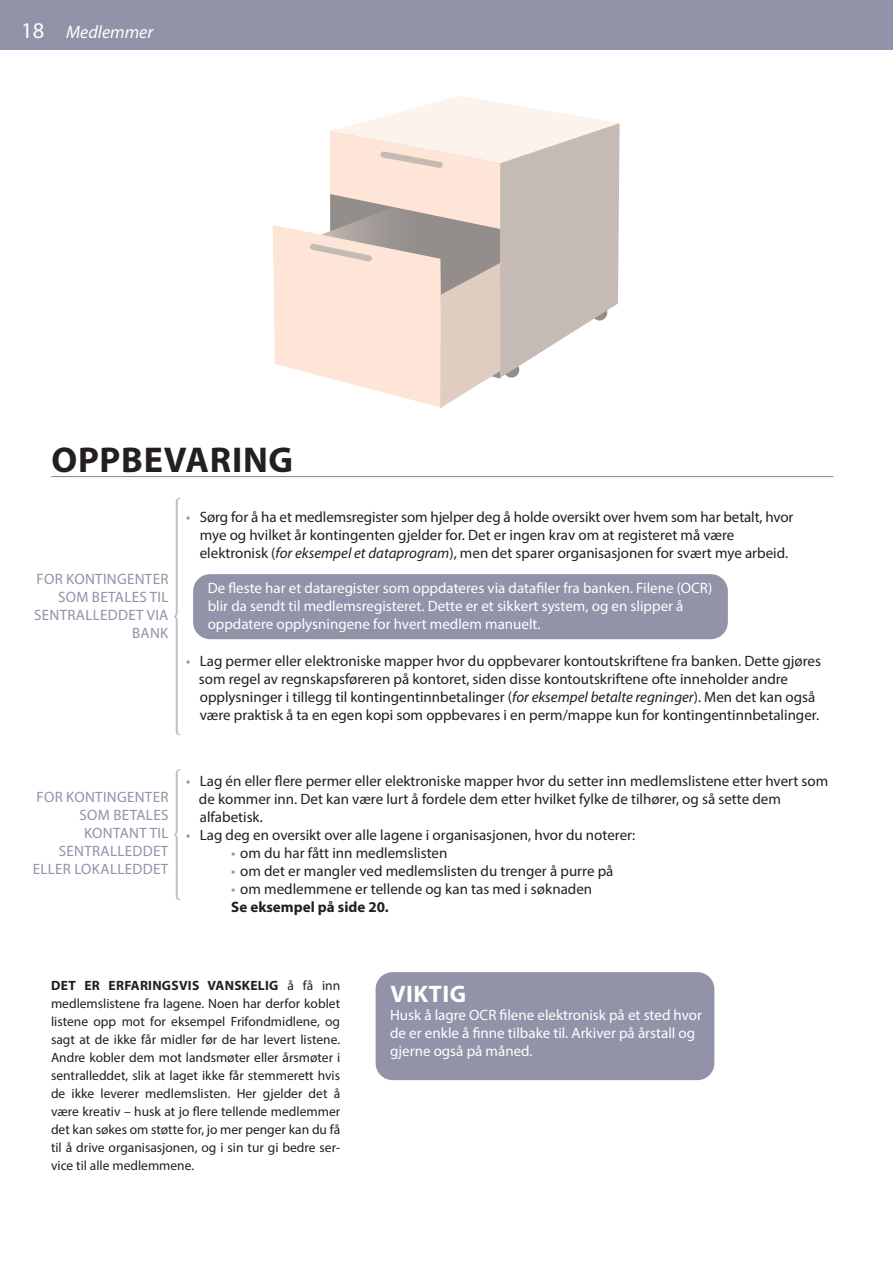
<style>
.page{position:relative;width:893px;height:1263px;background:#fff}
.page>*{position:absolute;margin:0;border:0;box-sizing:border-box;transform-origin:0 0}
.Tittel{font:700 36px "Myriad Pro";letter-spacing:.02em;color:#231f20}
.Mellomtittel{font:700 24px "Myriad Pro";letter-spacing:.02em;color:#fff}
.t1{font:22.5px "Myriad Pro";color:#fff}
.t2{font:italic 18px "Myriad Pro";color:#fff}
.Faktatekst{font:15px/18px "Myriad Pro";color:#231f20}
.Faktatekst-2{font:15px/18px "Myriad Pro";color:#fff}
.Tittel-2{font:15px/18px "Myriad Pro";letter-spacing:.02em;color:#9292a8;text-align:right}
.Faktatekst-3{font:700 15px "Myriad Pro";color:#231f20}
.Brødtekst{font:13.5px/18px "Myriad Pro";color:#231f20;text-align:justify}
.s1{color:#9292a8}
.s2{font-style:italic}
.s3{font-weight:700}
</style>
<div class="page">
<div style="left:0;top:0;width:893px;height:49px;background:#9292a8"></div>
<hr style="left:51px;top:476px;width:782px;height:1px;background:#9292a8">
<svg style="left:174px;top:498px;width:7px;height:237px"></svg>
<svg style="left:174px;top:769px;width:7px;height:131px"></svg>
<div style="left:193px;top:574px;width:535px;height:65px;background:#9292a8;border-radius:17px"></div>
<div style="left:376px;top:972px;width:338px;height:108px;background:#9292a8;border-radius:17px"></div>
<svg style="left:273px;top:96px;width:347px;height:312px"></svg>
<p class="t1" style="left:21px;top:17px;width:25px">18</p>
<p class="t2" style="left:66px;top:21px;width:88px">Medlemmer</p>
<p class="Tittel" style="left:51px;top:436px;width:243px">OPPBEVARING</p>
<p class="Tittel-2" style="left:36px;top:570px;width:133px">FOR KONTINGENTER<br>SOM BETALES TIL</p>
<p class="Tittel-2" style="left:34px;top:606px;width:136px">SENTRALLEDDET VIA<br>BANK</p>
<p class="Faktatekst" style="left:200px;top:508px;width:595px;text-indent:-14px"><span class="s1">•</span> Sørg for å ha et medlemsregister som hjelper deg å holde oversikt over hvem som har betalt, hvor mye og hvilket år kontingenten gjelder for. Det er ingen krav om at registeret må være</p>
<p class="Faktatekst" style="left:200px;top:544px;width:590px">elektronisk (<span class="s2">for eksempel et dataprogram</span>), men det sparer organisasjonen for svært mye arbeid.</p>
<p class="Faktatekst-2" style="left:208px;top:579px;width:506px">De fleste har et dataregister som oppdateres via datafiler fra banken. Filene (OCR) blir da sendt til medlemsregisteret. Dette er et sikkert system, og en slipper å</p>
<p class="Faktatekst-2" style="left:208px;top:615px;width:334px">oppdatere opplysningene for hvert medlem manuelt.</p>
<p class="Faktatekst" style="left:186px;top:652px;width:636px"><span class="s1">•</span> Lag permer eller elektroniske mapper hvor du oppbevarer kontoutskriftene fra banken. Dette gjøres</p>
<p class="Faktatekst" style="left:199px;top:670px;width:591px">som regel av regnskapsføreren på kontoret, siden disse kontoutskriftene ofte inneholder andre</p>
<p class="Faktatekst" style="left:200px;top:688px;width:617px">opplysninger i tillegg til kontingentinnbetalinger (<span class="s2">for eksempel betalte regninger</span>). Men det kan også</p>
<p class="Faktatekst" style="left:200px;top:706px;width:621px">være praktisk å ta en egen kopi som oppbevares i en perm/mappe kun for kontingentinnbetalinger.</p>
<p class="Tittel-2" style="left:36px;top:788px;width:133px">FOR KONTINGENTER<br>SOM BETALES</p>
<p class="Tittel-2" style="left:84px;top:824px;width:86px">KONTANT TIL</p>
<p class="Tittel-2" style="left:59px;top:842px;width:111px">SENTRALLEDDET</p>
<p class="Tittel-2" style="left:33px;top:860px;width:137px">ELLER LOKALLEDDET</p>
<p class="Faktatekst" style="left:186px;top:771px;width:643px"><span class="s1">•</span> Lag én eller flere permer eller elektroniske mapper hvor du setter inn medlemslistene etter hvert som</p>
<p class="Faktatekst" style="left:199px;top:789px;width:583px">de kommer inn. Det kan være lurt å fordele dem etter hvilket fylke de tilhører, og så sette dem</p>
<p class="Faktatekst" style="left:200px;top:807px;width:65px">alfabetisk.</p>
<p class="Faktatekst" style="left:186px;top:825px;width:451px"><span class="s1">•</span> Lag deg en oversikt over alle lagene i organisasjonen, hvor du noterer:</p>
<p class="Faktatekst" style="left:231px;top:843px;width:218px"><span class="s1">•</span> om du har fått inn medlemslisten</p>
<p class="Faktatekst" style="left:231px;top:861px;width:384px"><span class="s1">•</span> om det er mangler ved medlemslisten du trenger å purre på</p>
<p class="Faktatekst" style="left:231px;top:879px;width:362px"><span class="s1">•</span> om medlemmene er tellende og kan tas med i søknaden</p>
<p class="Faktatekst-3" style="left:231px;top:897px;width:159px">Se eksempel på side 20.</p>
<p class="Brødtekst" style="left:51px;top:976px;width:291px"><span class="s3">DET ER ERFARINGSVIS VANSKELIG</span> å få inn medlemslistene fra lagene. Noen har derfor koblet listene opp mot for eksempel Frifondmidlene, og sagt at de ikke får midler før de har levert listene.<br>Andre kobler dem mot landsmøter eller årsmøter i sentralleddet, slik at laget ikke får stemmerett hvis de ikke leverer medlemslisten. Her gjelder det å være kreativ – husk at jo flere tellende medlemmer det kan søkes om støtte for, jo mer penger kan du få til å drive organisasjonen, og i sin tur gi bedre ser&shy;vice til alle medlemmene.</p>
<p class="Mellomtittel" style="left:390px;top:979px;width:77px">VIKTIG</p>
<p class="Faktatekst-2" style="left:390px;top:1006px;width:313px">Husk å lagre OCR filene elektronisk på et sted hvor de er enkle å finne tilbake til. Arkiver på årstall og gjerne også på måned.</p>
</div>
